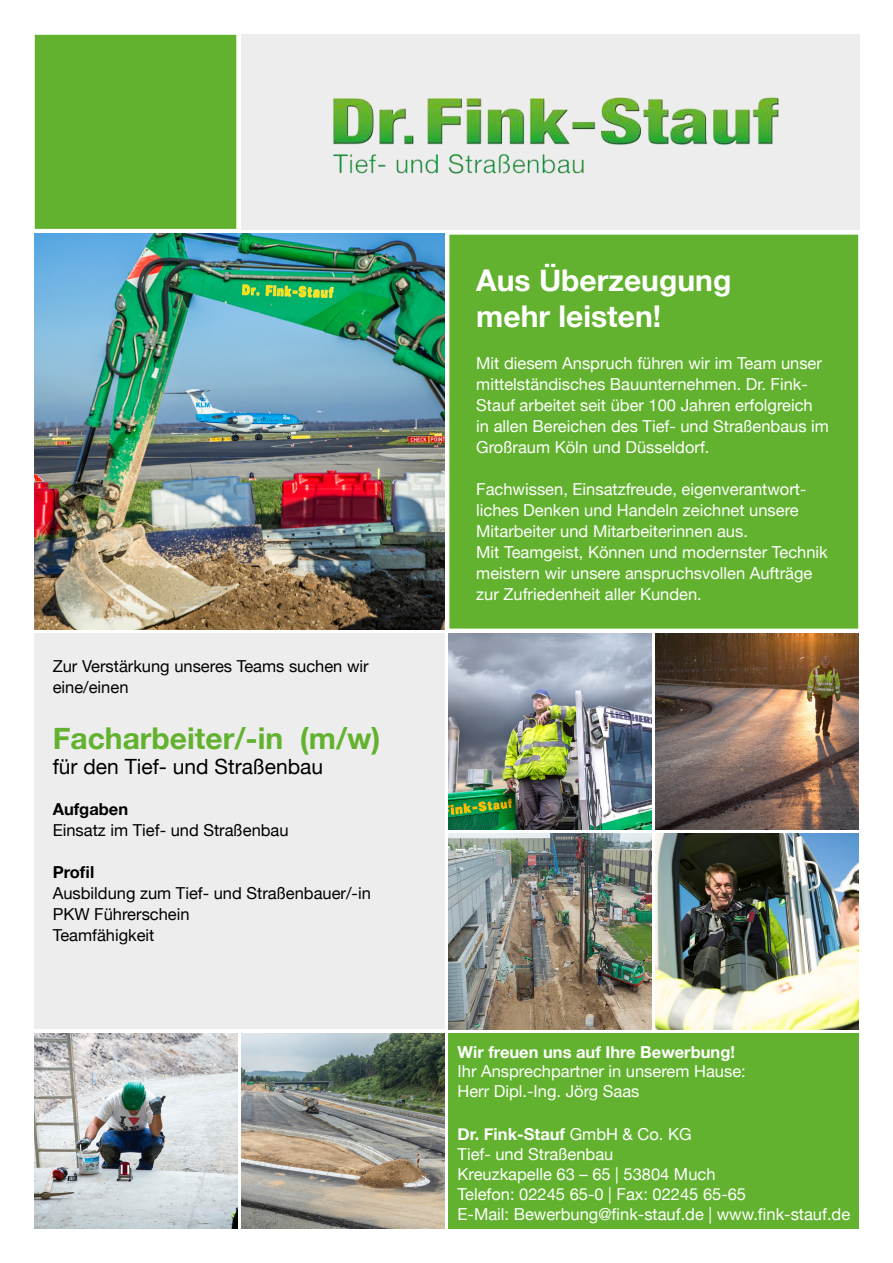
<style>
.page{position:relative;width:893px;height:1263px;background:#fff}
.page>*{position:absolute;margin:0;border:0;box-sizing:border-box;transform-origin:0 0}
.t1{font:700 30px/36px "Helvetica Neue";color:#fff}
.t2{font:700 30px "Helvetica Neue";color:#62b22f}
.t3{font:21px "Helvetica Neue";color:#000}
.t4{font:16.5px/21px "Helvetica Neue";color:#fff}
.t5{font:16.5px/21px "Helvetica Neue";color:#000}
.t6{font:700 16.5px "Helvetica Neue";color:#fff}
.t7{font:700 16.5px "Helvetica Neue";color:#000}
.s1{font-weight:700}
</style>
<div class="page">
<div style="left:33px;top:33px;width:205px;height:197px;background:#62b22f;border:2px solid #fff"></div>
<img style="left:34px;top:234px;width:410px;height:395px">
<div style="left:448px;top:233px;width:412px;height:397px;background:#62b22f;border:2px solid #fff"></div>
<div style="left:34px;top:634px;width:410px;height:395px;background:#ededed"></div>
<img style="left:449px;top:634px;width:203px;height:195px">
<img style="left:656px;top:634px;width:203px;height:195px">
<img style="left:449px;top:833px;width:203px;height:196px">
<img style="left:656px;top:833px;width:203px;height:196px">
<img style="left:34px;top:1033px;width:203px;height:196px">
<div style="left:449px;top:1033px;width:410px;height:196px;background:#62b22f"></div>
<img style="left:241px;top:1033px;width:203px;height:196px">
<div style="left:241px;top:34px;width:619px;height:196px;background:#ededed"></div>
<img style="left:333px;top:97px;width:445px;height:77px">
<p class="t5" style="left:53px;top:657px;width:318px">Zur Verstärkung unseres Teams suchen wir eine/einen</p>
<h1 class="t2" style="left:53px;top:721px;width:329px">Facharbeiter/-in (m/w)</h1>
<p class="t3" style="left:53px;top:757px;width:272px">für den Tief- und Straßenbau</p>
<p class="t7" style="left:53px;top:800px;width:77px">Aufgaben</p>
<p class="t5" style="left:53px;top:820px;width:237px">Einsatz im Tief- und Straßenbau</p>
<p class="t7" style="left:53px;top:859px;width:43px">Profil</p>
<p class="t5" style="left:53px;top:883px;width:320px">Ausbildung zum Tief- und Straßenbauer/-in<br>PKW Führerschein<br>Teamfähigkeit</p>
<h1 class="t1" style="left:476px;top:262px;width:257px">Aus Überzeugung mehr leisten!</h1>
<p class="t4" style="left:476px;top:354px;width:354px">Mit diesem Anspruch führen wir im Team unser mittelständisches Bauunternehmen. Dr. Fink-Stauf arbeitet seit über 100 Jahren erfolgreich in allen Bereichen des Tief- und Straßenbaus im Großraum Köln und Düsseldorf.</p>
<p class="t4" style="left:476px;top:480px;width:353px">Fachwissen, Einsatzfreude, eigenverantwort&shy;liches Denken und Handeln zeichnet unsere Mitarbeiter und Mitarbeiterinnen aus.<br>Mit Teamgeist, Können und modernster Technik meistern wir unsere anspruchsvollen Aufträge zur Zufriedenheit aller Kunden.</p>
<p class="t6" style="left:458px;top:1042px;width:279px">Wir freuen uns auf Ihre Bewerbung!</p>
<p class="t4" style="left:458px;top:1063px;width:290px;line-height:19.8px">Ihr Ansprechpartner in unserem Hause:<br>Herr Dipl.-Ing. Jörg Saas</p>
<p class="t4" style="left:458px;top:1126px;width:394px;line-height:19.8px"><span class="s1">Dr. Fink-Stauf</span> GmbH &amp; Co. KG<br>Tief- und Straßenbau<br>Kreuzkapelle 63 – 65 | 53804 Much<br>Telefon: 02245 65-0 | Fax: 02245 65-65<br>E-Mail: Bewerbung@fink-stauf.de | www.fink-stauf.de</p>
</div>
